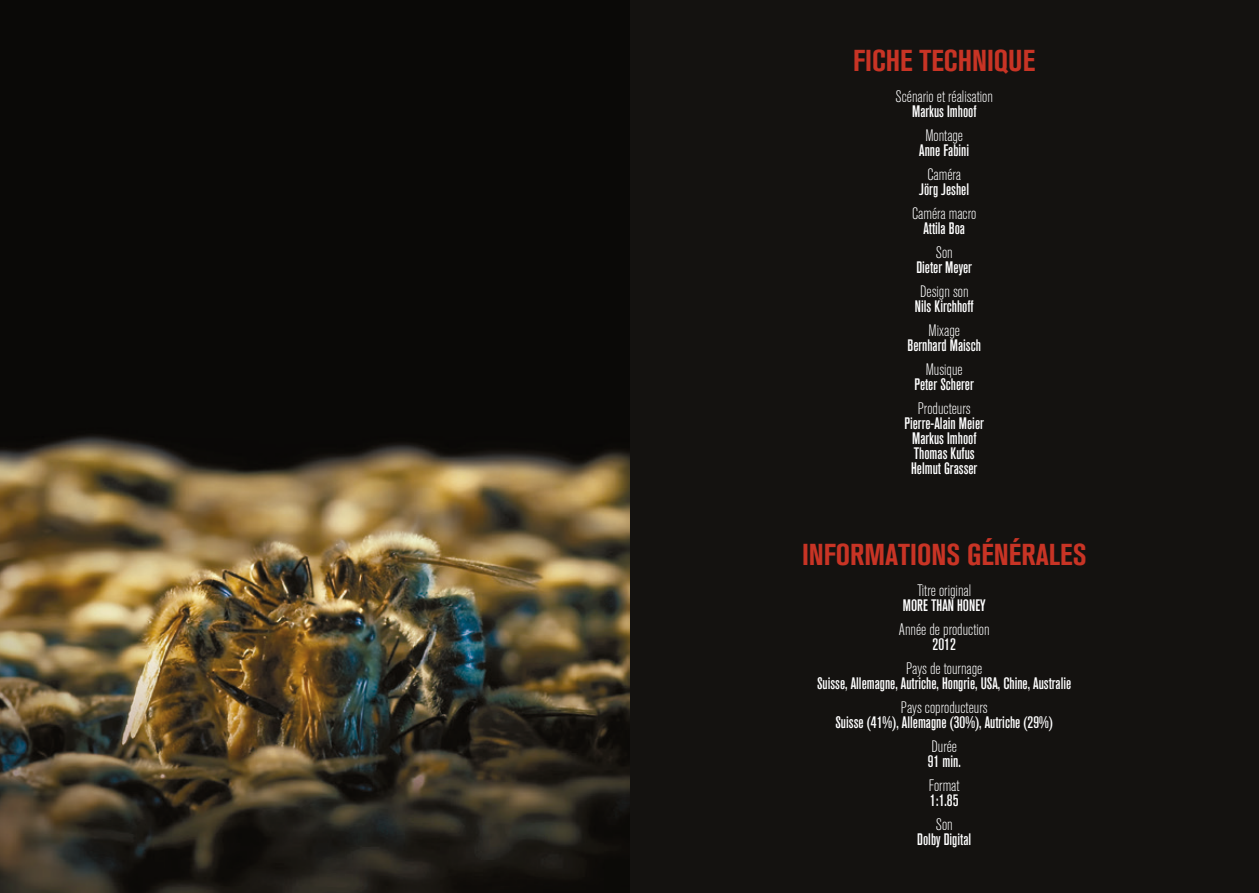
<style>
.page{position:relative;width:1259px;height:893px;background:#141210}
.page>*{position:absolute;margin:0;border:0;box-sizing:border-box;transform-origin:0 0}
.t1{font:700 condensed 30px "Akzidenz Grotesk BQ";color:#c83425}
.t2{font:500 condensed 16.5px "Akzidenz Grotesk BQ";color:#fff}
.t3{font:300 condensed 16.5px "Akzidenz Grotesk BQ";color:#fff}
</style>
<div class="page">
<img style="left:0;top:427px;width:629px;height:466px">
<p class="t1" style="left:853px;top:43px;width:183px">FICHE TECHNIQUE</p>
<p class="t3" style="left:895px;top:88px;width:99px">Scénario et réalisation</p>
<p class="t2" style="left:912px;top:102px;width:66px">Markus Imhoof</p>
<p class="t3" style="left:925px;top:127px;width:39px">Montage</p>
<p class="t2" style="left:919px;top:141px;width:51px">Anne Fabini</p>
<p class="t3" style="left:927px;top:166px;width:35px">Caméra</p>
<p class="t2" style="left:919px;top:180px;width:51px">Jörg Jeshel</p>
<p class="t3" style="left:912px;top:205px;width:66px">Caméra macro</p>
<p class="t2" style="left:923px;top:219px;width:43px">Attila Boa</p>
<p class="t3" style="left:936px;top:244px;width:18px">Son</p>
<p class="t2" style="left:916px;top:258px;width:57px">Dieter Meyer</p>
<p class="t3" style="left:920px;top:283px;width:50px">Design son</p>
<p class="t2" style="left:915px;top:297px;width:60px">Nils Kirchhoff</p>
<p class="t3" style="left:928px;top:322px;width:33px">Mixage</p>
<p class="t2" style="left:907px;top:336px;width:75px">Bernhard Maisch</p>
<p class="t3" style="left:925px;top:361px;width:39px">Musique</p>
<p class="t2" style="left:914px;top:375px;width:61px">Peter Scherer</p>
<p class="t3" style="left:917px;top:400px;width:54px">Producteurs</p>
<p class="t2" style="left:904px;top:414px;width:81px">Pierre-Alain Meier</p>
<p class="t2" style="left:912px;top:429px;width:66px">Markus Imhoof</p>
<p class="t2" style="left:914px;top:444px;width:62px">Thomas Kufus</p>
<p class="t2" style="left:911px;top:459px;width:68px">Helmut Grasser</p>
<p class="t1" style="left:802px;top:537px;width:286px">INFORMATIONS GÉNÉRALES</p>
<p class="t3" style="left:917px;top:582px;width:55px">Titre original</p>
<p class="t2" style="left:903px;top:596px;width:84px">MORE THAN HONEY</p>
<p class="t3" style="left:899px;top:621px;width:92px">Année de production</p>
<p class="t2" style="left:932px;top:635px;width:25px">2012</p>
<p class="t3" style="left:906px;top:660px;width:78px">Pays de tournage</p>
<p class="t2" style="left:817px;top:674px;width:256px">Suisse, Allemagne, Autriche, Hongrie, USA, Chine, Australie</p>
<p class="t3" style="left:901px;top:699px;width:88px">Pays coproducteurs</p>
<p class="t2" style="left:835px;top:713px;width:219px">Suisse (41%), Allemagne (30%), Autriche (29%)</p>
<p class="t3" style="left:931px;top:738px;width:27px">Durée</p>
<p class="t2" style="left:927px;top:752px;width:34px">91 min.</p>
<p class="t3" style="left:929px;top:777px;width:32px">Format</p>
<p class="t2" style="left:930px;top:791px;width:30px">1:1.85</p>
<p class="t3" style="left:936px;top:816px;width:18px">Son</p>
<p class="t2" style="left:917px;top:830px;width:56px">Dolby Digital</p>
</div>
